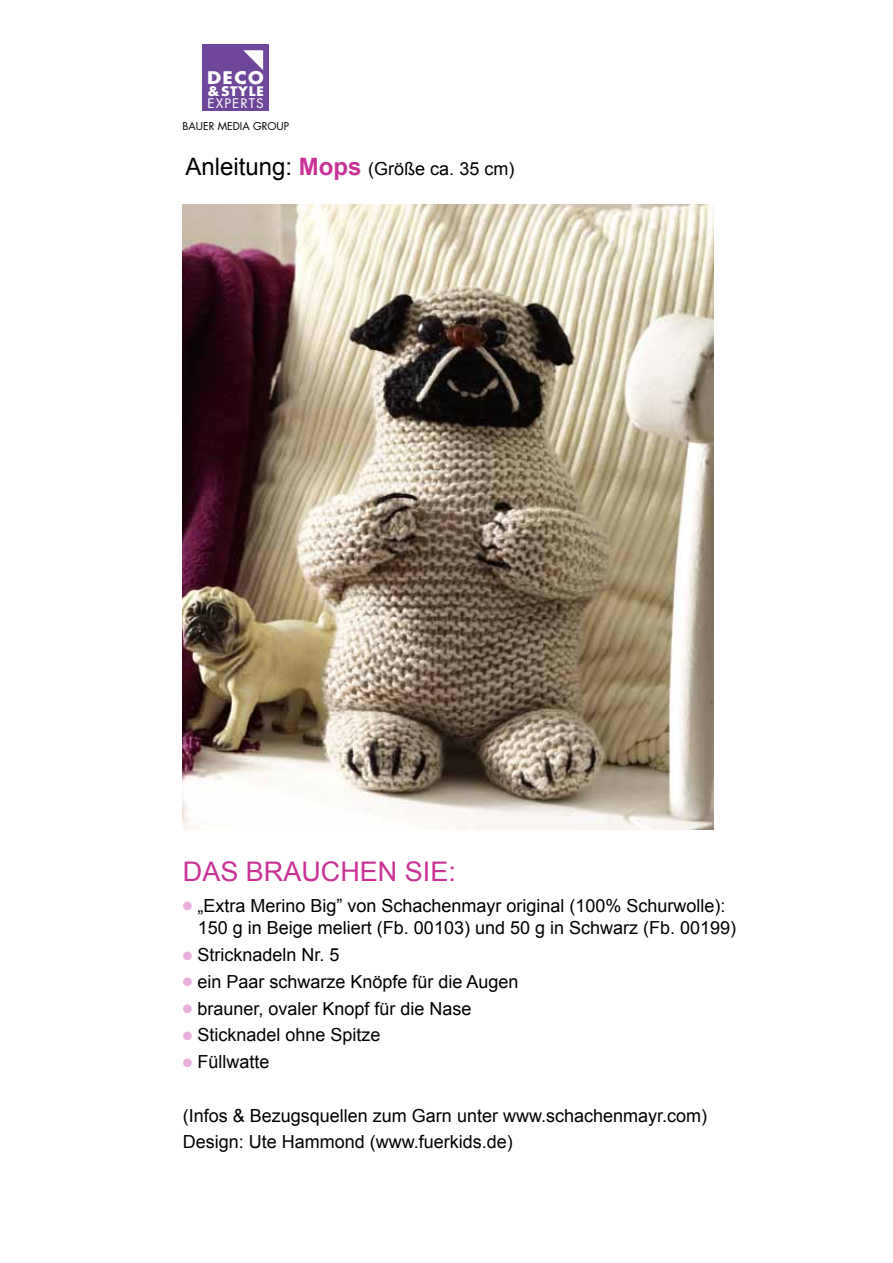
<style>
.page{position:relative;width:893px;height:1263px;background:#fff}
.page>*{position:absolute;margin:0;border:0;box-sizing:border-box;transform-origin:0 0}
.t1{font:27px "Arial";color:#c93196}
.t2{font:18px/22.5px "Arial";color:#000}
.t3{font:700 16.95px "Futura Com";color:#fff;scale:1.12 1}
.t4{font:12.9px "Futura Com";letter-spacing:.08em;color:#fff;scale:1.05 1}
.t5{font:700 12.75px "Futura Com";letter-spacing:.06em;color:#fff;scale:1.07 1}
.t6{font:10.5px "Futura Com";color:#000}
.s1{font-size:24px}
.s2{font-weight:700;font-size:24px;color:#c93196}
.s3{color:#eaaedd}
</style>
<div class="page">
<img style="left:183px;top:204px;width:530px;height:626px">
<div style="left:202px;top:44px;width:67px;height:67px;background:#6e479b"></div>
<svg style="left:243px;top:50px;width:20px;height:20px"></svg>
<p class="t3" style="left:207px;top:65px;width:52px">DECO</p>
<p class="t5" style="left:208px;top:81px;width:54px">&amp;STYLE</p>
<p class="t4" style="left:207px;top:94px;width:55px">EXPERTS</p>
<p class="t6" style="left:183px;top:119px;width:108px">BAUER MEDIA GROUP</p>
<p class="t2" style="left:186px;top:158px;width:330px"><span class="s1">Anleitung:</span> <span class="s2">Mops</span> (Größe ca. 35 cm)</p>
<h1 class="t1" style="left:183px;top:854px;width:275px">DAS BRAUCHEN SIE:</h1>
<p class="t2" style="left:198px;top:894px;width:540px;text-indent:-15px"><span class="s3">●</span> „Extra Merino Big” von Schachenmayr original (100% Schurwolle):<br>150 g in Beige meliert (Fb. 00103) und 50 g in Schwarz (Fb. 00199)</p>
<p class="t2" style="left:183px;top:944px;width:158px"><span class="s3">●</span> Stricknadeln Nr. 5</p>
<p class="t2" style="left:183px;top:970px;width:337px"><span class="s3">●</span> ein Paar schwarze Knöpfe für die Augen</p>
<p class="t2" style="left:183px;top:997px;width:290px"><span class="s3">●</span> brauner, ovaler Knopf für die Nase</p>
<p class="t2" style="left:183px;top:1024px;width:199px"><span class="s3">●</span> Sticknadel ohne Spitze</p>
<p class="t2" style="left:183px;top:1051px;width:88px"><span class="s3">●</span> Füllwatte</p>
<p class="t2" style="left:183px;top:1102px;width:526px;line-height:26.7px">(Infos &amp; Bezugsquellen zum Garn unter www.schachenmayr.com)<br>Design: Ute Hammond (www.fuerkids.de)</p>
</div>
